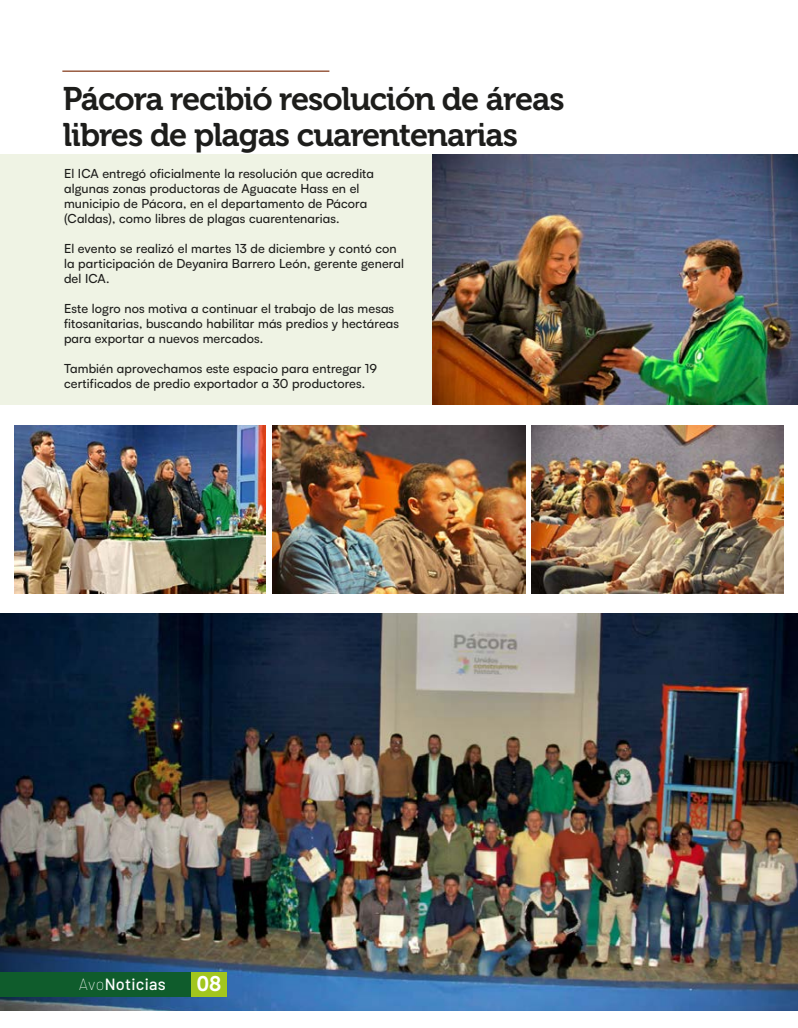
<style>
.page{position:relative;width:798px;height:1028px;background:#fff}
.page>*{position:absolute;margin:0;border:0;box-sizing:border-box;transform-origin:0 0}
.t1{font:32.5px/36.2px "Museo 700";letter-spacing:-.03em;color:#1d1d1b}
.t2{font:21px "Museo 700";color:#fff}
.t3{font:500 16.25px "Barlow";letter-spacing:.02em;color:#fff}
.t4{font:500 12.5px/15px "Satoshi";letter-spacing:.01em;color:#1d1d1b}
.s1{font-weight:100}
</style>
<div class="page">
<div style="left:0;top:154px;width:485px;height:250px;background:#eff3e4"></div>
<hr style="left:62px;top:71px;width:267px;height:1px;background:#853b1b">
<img style="left:432px;top:154px;width:365px;height:250px">
<img style="left:531px;top:425px;width:252px;height:168px">
<img style="left:14px;top:425px;width:251px;height:168px">
<img style="left:273px;top:425px;width:252px;height:168px">
<img style="left:0;top:613px;width:797px;height:397px">
<div style="left:0;top:972px;width:191px;height:24px;background:#0f5c2c"></div>
<div style="left:191px;top:972px;width:35px;height:24px;background:#a2c61e"></div>
<h1 class="t1" style="left:63px;top:81px;width:503px">Pácora recibió resolución de áreas libres de plagas cuarentenarias</h1>
<p class="t4" style="left:64px;top:165px;width:311px">El ICA entregó oficialmente la resolución que acredita algunas zonas productoras de Aguacate Hass en el municipio de Pácora, en el departamento de Pácora (Caldas), como libres de plagas cuarentenarias.</p>
<p class="t4" style="left:64px;top:240px;width:341px">El evento se realizó el martes 13 de diciembre y contó con la participación de Deyanira Barrero León, gerente general del ICA.</p>
<p class="t4" style="left:64px;top:300px;width:336px">Este logro nos motiva a continuar el trabajo de las mesas fitosanitarias, buscando habilitar más predios y hectáreas para exportar a nuevos mercados.</p>
<p class="t4" style="left:64px;top:360px;width:314px">También aprovechamos este espacio para entregar 19 certificados de predio exportador a 30 productores.</p>
<h3 class="t3" style="left:79px;top:973px;width:88px"><span class="s1">Avo</span>Noticias</h3>
<h2 class="t2" style="left:196px;top:972px;width:26px">08</h2>
</div>
